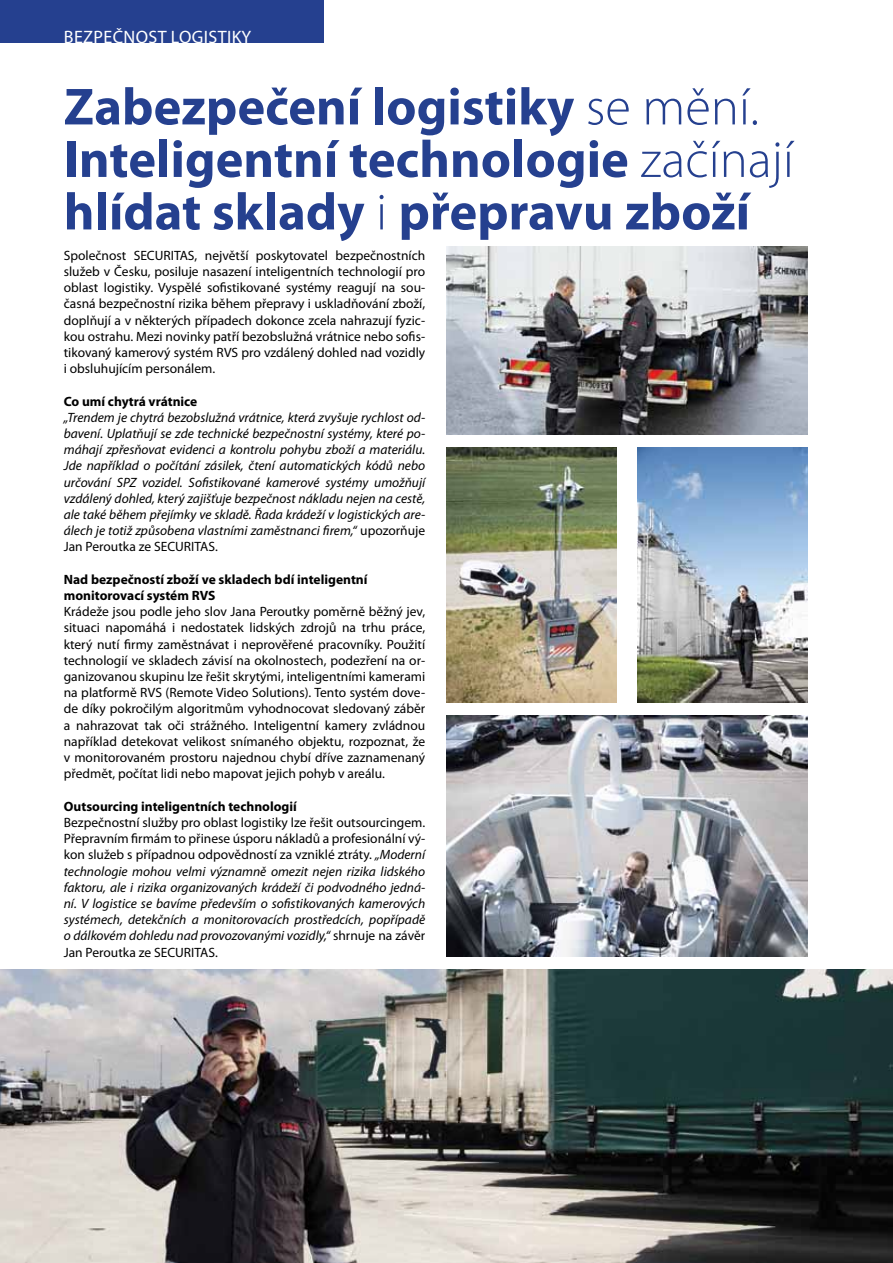
<style>
.page{position:relative;width:893px;height:1263px;background:#fff}
.page>*{position:absolute;margin:0;border:0;box-sizing:border-box;transform-origin:0 0}
.t1{font:700 52.5px/52.5px "Myriad Pro";color:#25408f}
.t2{font:18px "Myriad Pro";letter-spacing:.02em;color:#fff}
.t3{font:13.5px/16.2px "Myriad Pro";color:#000;text-align:justify}
.t4{font:italic 13.5px/16.2px "Myriad Pro";color:#000;text-align:justify}
.t5{font:700 13.5px/16.2px "Myriad Pro";color:#000}
.s1{font-weight:300}
.s2{font-style:normal}
</style>
<div class="page">
<div style="left:0;top:0;width:323px;height:43px;background:#25408f"></div>
<img style="left:446px;top:247px;width:361px;height:187px">
<img style="left:638px;top:447px;width:169px;height:255px">
<img style="left:446px;top:447px;width:171px;height:255px">
<img style="left:0;top:969px;width:893px;height:294px">
<img style="left:446px;top:715px;width:362px;height:241px">
<h2 class="t2" style="left:64px;top:26px;width:189px">BEZPEČNOST LOGISTIKY</h2>
<h1 class="t1" style="left:64px;top:79px;width:732px">Zabezpečení logistiky <span class="s1">se mění.<br></span>Inteligentní technologie <span class="s1">začínají </span>hlídat sklady <span class="s1">i</span> přepravu zboží</h1>
<p class="t3" style="left:64px;top:247px;width:363px">Společnost SECURITAS, největší poskytovatel bezpečnostních služeb v Česku, posiluje nasazení inteligentních technologií pro oblast logistiky. Vyspělé sofistikované systémy reagují na sou&shy;časná bezpečnostní rizika během přepravy i uskladňování zboží, doplňují a v některých případech dokonce zcela nahrazují fyzic&shy;kou ostrahu. Mezi novinky patří bezobslužná vrátnice nebo sofis&shy;tikovaný kamerový systém RVS pro vzdálený dohled nad vozidly i obsluhujícím personálem.</p>
<p class="t5" style="left:64px;top:393px;width:135px">Co umí chytrá vrátnice</p>
<p class="t4" style="left:64px;top:409px;width:363px">„Trendem je chytrá bezobslužná vrátnice, která zvyšuje rychlost od&shy;bavení. Uplatňují se zde technické bezpečnostní systémy, které po&shy;máhají zpřesňovat evidenci a kontrolu pohybu zboží a materiálu.<br>Jde například o počítání zásilek, čtení automatických kódů nebo určování SPZ vozidel. Sofistikované kamerové systémy umožňují vzdálený dohled, který zajišťuje bezpečnost nákladu nejen na cestě, ale také během přejímky ve skladě. Řada krádeží v logistických are&shy;álech je totiž způsobena vlastními zaměstnanci firem,“ <span class="s2">upozorňuje Jan Peroutka ze SECURITAS.</span></p>
<p class="t5" style="left:64px;top:571px;width:305px">Nad bezpečností zboží ve skladech bdí inteligentní monitorovací systém RVS</p>
<p class="t3" style="left:64px;top:603px;width:363px">Krádeže jsou podle jeho slov Jana Peroutky poměrně běžný jev, situaci napomáhá i nedostatek lidských zdrojů na trhu práce, který nutí firmy zaměstnávat i neprověřené pracovníky. Použití technologií ve skladech závisí na okolnostech, podezření na or&shy;ganizovanou skupinu lze řešit skrytými, inteligentními kamerami na platformě RVS (Remote Video Solutions). Tento systém dove&shy;de díky pokročilým algoritmům vyhodnocovat sledovaný záběr a nahrazovat tak oči strážného. Inteligentní kamery zvládnou například detekovat velikost snímaného objektu, rozpoznat, že v monitorovaném prostoru najednou chybí dříve zaznamenaný předmět, počítat lidi nebo mapovat jejich pohyb v areálu.</p>
<p class="t5" style="left:64px;top:798px;width:235px">Outsourcing inteligentních technologií</p>
<p class="t4" style="left:64px;top:814px;width:363px"><span class="s2">Bezpečnostní služby pro oblast logistiky lze řešit outsourcingem.<br>Přepravním firmám to přinese úsporu nákladů a profesionální vý&shy;kon služeb s případnou odpovědností za vzniklé ztráty.</span> „Moderní technologie mohou velmi významně omezit nejen rizika lidského faktoru, ale i rizika organizovaných krádeží či podvodného jedná&shy;ní. V logistice se bavíme především o sofistikovaných kamerových systémech, detekčních a monitorovacích prostředcích, popřípadě o dálkovém dohledu nad provozovanými vozidly,“ <span class="s2">shrnuje na závěr Jan Peroutka ze SECURITAS.</span></p>
</div>
